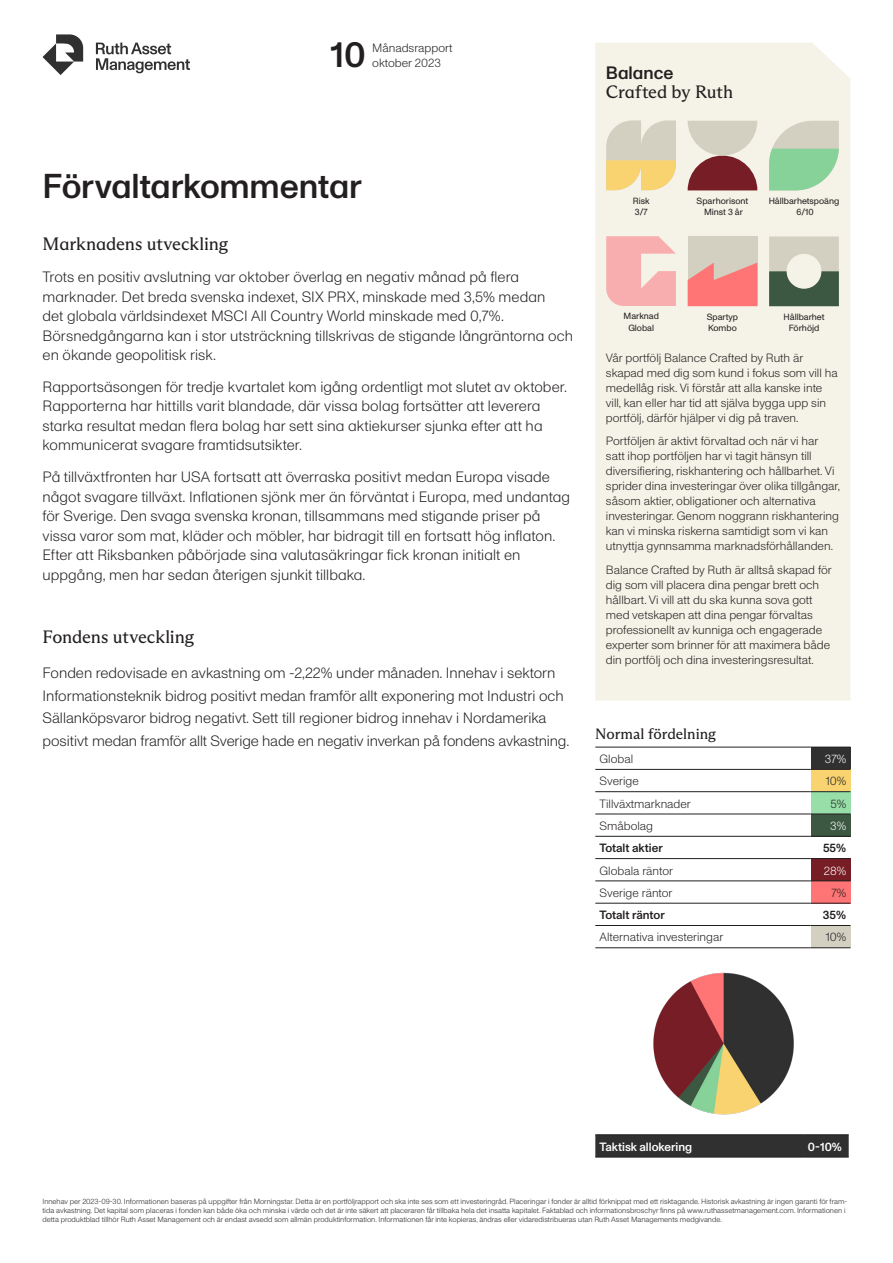
<style>
.page{position:relative;width:893px;height:1263px;background:#fff}
.page>*{position:absolute;margin:0;border:0;box-sizing:border-box;transform-origin:0 0}
.t1{font:500 36px "ABC Monument Grotesk";color:#231f20}
.H2_Headline{font:500 34.5px "ABC Monument Grotesk";letter-spacing:-.005em;color:#231f20}
.H3_Headline_Serif{font:18px "ABC Arizona Mix";letter-spacing:-.01em;color:#231f20}
.H3_Headline{font:18px/19.5px "ABC Arizona Mix";letter-spacing:-.01em;color:#231f20}
.H3_Headline_Serif-2{font:300 15px/19.5px "ABC Monument Grotesk";letter-spacing:.005em;color:#231f20}
.B1_Ingress_Left{font:300 15px/22.5px "ABC Monument Grotesk";color:#231f20}
.F3_Footnote_Medium{font:15px "ABC Arizona Mix";color:#231f20}
.B2_Left{font:300 12px/15px "ABC Monument Grotesk";color:#231f20}
.F3_Footnote_Medium-2{font:300 12px "ABC Monument Grotesk";color:#231f20}
.F3_Footnote_Medium-3{font:500 12px "ABC Monument Grotesk";color:#231f20}
.F3_Footnote_Medium-4{font:500 12px "ABC Monument Grotesk";color:#fff}
.F3_Footnote_Medium-5{font:300 12px "ABC Monument Grotesk";color:#fff}
.B3_Infotext{font:9px/11.2px "ABC Monument Grotesk";color:#231f20;text-align:center}
.F1_Footnote{font:300 7.5px/9.3px "ABC Monument Grotesk";color:#231f20}
.s1{font-family:"ABC Monument Grotesk";font-weight:500}
</style>
<div class="page">
<div style="left:595px;top:43px;width:255px;height:658px;background:#f5f3e7"></div>
<svg style="left:688px;top:121px;width:69px;height:69px;background:#b6918c"></svg>
<div style="left:688px;top:236px;width:69px;height:70px;background:#d3d0c2"></div>
<svg style="left:688px;top:263px;width:69px;height:43px"></svg>
<svg style="left:769px;top:121px;width:70px;height:69px;background:#b1d6b2"></svg>
<svg style="left:769px;top:236px;width:70px;height:70px;background:#9ea796"></svg>
<svg style="left:606px;top:120px;width:70px;height:70px;background:#e5d5a8"></svg>
<svg style="left:606px;top:236px;width:70px;height:70px;background:#f7bcb9"></svg>
<img style="left:653px;top:972px;width:141px;height:143px">
<div style="left:811px;top:747px;width:39px;height:22px;background:#303030"></div>
<div style="left:811px;top:769px;width:39px;height:23px;background:#f9d370"></div>
<div style="left:811px;top:792px;width:39px;height:22px;background:#97dea8"></div>
<div style="left:811px;top:814px;width:39px;height:22px;background:#3c5842"></div>
<div style="left:811px;top:858px;width:39px;height:23px;background:#771d25"></div>
<div style="left:811px;top:881px;width:39px;height:22px;background:#ff7575"></div>
<div style="left:811px;top:925px;width:39px;height:23px;background:#d3d0c2"></div>
<hr style="left:595px;top:747px;width:216px;height:1px;background:#231f20">
<hr style="left:811px;top:747px;width:39px;height:1px;background:#231f20">
<hr style="left:595px;top:769px;width:216px;height:1px;background:#231f20">
<hr style="left:811px;top:769px;width:39px;height:1px;background:#231f20">
<hr style="left:595px;top:791px;width:216px;height:1px;background:#231f20">
<hr style="left:811px;top:791px;width:39px;height:1px;background:#231f20">
<hr style="left:595px;top:814px;width:216px;height:1px;background:#231f20">
<hr style="left:811px;top:814px;width:39px;height:1px;background:#231f20">
<hr style="left:595px;top:836px;width:216px;height:1px;background:#231f20">
<hr style="left:811px;top:836px;width:39px;height:1px;background:#231f20">
<hr style="left:595px;top:858px;width:216px;height:1px;background:#231f20">
<hr style="left:811px;top:858px;width:39px;height:1px;background:#231f20">
<hr style="left:595px;top:881px;width:216px;height:1px;background:#231f20">
<hr style="left:811px;top:881px;width:39px;height:1px;background:#231f20">
<hr style="left:595px;top:903px;width:216px;height:1px;background:#231f20">
<hr style="left:811px;top:903px;width:39px;height:1px;background:#231f20">
<hr style="left:595px;top:925px;width:216px;height:1px;background:#231f20">
<hr style="left:811px;top:925px;width:39px;height:1px;background:#231f20">
<hr style="left:595px;top:947px;width:216px;height:1px;background:#231f20">
<hr style="left:811px;top:947px;width:39px;height:1px;background:#231f20">
<div style="left:595px;top:1135px;width:254px;height:22px;background:#303030"></div>
<hr style="left:595px;top:1134px;width:209px;height:1px;background:#231f20">
<hr style="left:804px;top:1134px;width:45px;height:1px;background:#231f20">
<hr style="left:595px;top:1157px;width:209px;height:1px;background:#231f20">
<hr style="left:804px;top:1157px;width:45px;height:1px;background:#231f20">
<svg style="left:96px;top:43px;width:94px;height:30px"></svg>
<svg style="left:43px;top:34px;width:40px;height:41px"></svg>
<p class="t1" style="left:330px;top:34px;width:37px">10</p>
<p class="B2_Left" style="left:372px;top:41px;width:82px">Månadsrapport</p>
<p class="B2_Left" style="left:372px;top:56px;width:70px">oktober 2023</p>
<p class="H3_Headline" style="left:606px;top:63px;width:129px"><span class="s1">Balance<br></span>Crafted by Ruth</p>
<p class="H2_Headline" style="left:43px;top:166px;width:321px">Förvaltarkommentar</p>
<p class="H3_Headline_Serif" style="left:43px;top:234px;width:187px">Marknadens utveckling</p>
<p class="H3_Headline_Serif-2" style="left:43px;top:267px;width:532px">Trots en positiv avslutning var oktober överlag en negativ månad på flera marknader. Det breda svenska indexet, SIX PRX, minskade med 3,5% medan<br>det globala världsindexet MSCI All Country World minskade med 0,7%.<br>Börsnedgångarna kan i stor utsträckning tillskrivas de stigande långräntorna och en ökande geopolitisk risk.</p>
<p class="H3_Headline_Serif-2" style="left:43px;top:377px;width:526px">Rapportsäsongen för tredje kvartalet kom igång ordentligt mot slutet av oktober.<br>Rapporterna har hittills varit blandade, där vissa bolag fortsätter att leverera starka resultat medan flera bolag har sett sina aktiekurser sjunka efter att ha kommunicerat svagare framtidsutsikter.</p>
<p class="H3_Headline_Serif-2" style="left:43px;top:467px;width:529px">På tillväxtfronten har USA fortsatt att överraska positivt medan Europa visade något svagare tillväxt. Inflationen sjönk mer än förväntat i Europa, med undantag för Sverige. Den svaga svenska kronan, tillsammans med stigande priser på vissa varor som mat, kläder och möbler, har bidragit till en fortsatt hög inflaton.<br>Efter att Riksbanken påbörjade sina valutasäkringar fick kronan initialt en uppgång, men har sedan återigen sjunkit tillbaka.</p>
<p class="H3_Headline_Serif" style="left:43px;top:627px;width:153px">Fondens utveckling</p>
<p class="B1_Ingress_Left" style="left:43px;top:661px;width:528px">Fonden redovisade en avkastning om -2,22% under månaden. Innehav i sektorn Informationsteknik bidrog positivt medan framför allt exponering mot Industri och Sällanköpsvaror bidrog negativt. Sett till regioner bidrog innehav i Nordamerika positivt medan framför allt Sverige hade en negativ inverkan på fondens avkastning.</p>
<p class="B3_Infotext" style="left:633px;top:195px;width:18px;text-align:left">Risk<br>3/7</p>
<p class="B3_Infotext" style="left:697px;top:195px;width:53px">Sparhorisont<br>Minst 3 år</p>
<p class="B3_Infotext" style="left:769px;top:195px;width:72px">Hållbarhetspoäng<br>6/10</p>
<p class="B3_Infotext" style="left:624px;top:311px;width:37px">Marknad<br>Global</p>
<p class="B3_Infotext" style="left:707px;top:311px;width:33px;text-align:left">Spartyp<br>Kombo</p>
<p class="B3_Infotext" style="left:784px;top:311px;width:43px">Hållbarhet<br>Förhöjd</p>
<p class="B2_Left" style="left:606px;top:350px;width:233px">Vår portfölj Balance Crafted by Ruth är skapad med dig som kund i fokus som vill ha medellåg risk. Vi förstår att alla kanske inte vill, kan eller har tid att själva bygga upp sin portfölj, därför hjälper vi dig på traven.</p>
<p class="B2_Left" style="left:606px;top:434px;width:236px">Portföljen är aktivt förvaltad och när vi har<br>satt ihop portföljen har vi tagit hänsyn till diversifiering, riskhantering och hållbarhet. Vi sprider dina investeringar över olika tillgångar, såsom aktier, obligationer och alternativa investeringar. Genom noggrann riskhantering kan vi minska riskerna samtidigt som vi kan utnyttja gynnsamma marknadsförhållanden.</p>
<p class="B2_Left" style="left:606px;top:562px;width:227px">Balance Crafted by Ruth är alltså skapad för dig som vill placera dina pengar brett och hållbart. Vi vill att du ska kunna sova gott med vetskapen att dina pengar förvaltas professionellt av kunniga och engagerade experter som brinner för att maximera både din portfölj och dina investeringsresultat.</p>
<p class="F3_Footnote_Medium" style="left:595px;top:725px;width:122px">Normal fördelning</p>
<p class="F3_Footnote_Medium-2" style="left:600px;top:752px;width:35px">Global</p>
<p class="F3_Footnote_Medium-5" style="left:825px;top:752px;width:23px">37%</p>
<p class="F3_Footnote_Medium-2" style="left:600px;top:774px;width:41px">Sverige</p>
<p class="F3_Footnote_Medium-2" style="left:826px;top:774px;width:22px">10%</p>
<p class="F3_Footnote_Medium-2" style="left:600px;top:796px;width:93px">Tillväxtmarknader</p>
<p class="F3_Footnote_Medium-2" style="left:830px;top:796px;width:17px">5%</p>
<p class="F3_Footnote_Medium-2" style="left:600px;top:819px;width:55px">Småbolag</p>
<p class="F3_Footnote_Medium-5" style="left:830px;top:819px;width:17px">3%</p>
<p class="F3_Footnote_Medium-3" style="left:600px;top:841px;width:65px">Totalt aktier</p>
<p class="F3_Footnote_Medium-3" style="left:823px;top:841px;width:25px">55%</p>
<p class="F3_Footnote_Medium-2" style="left:600px;top:863px;width:75px">Globala räntor</p>
<p class="F3_Footnote_Medium-5" style="left:824px;top:863px;width:24px">28%</p>
<p class="F3_Footnote_Medium-2" style="left:600px;top:886px;width:75px">Sverige räntor</p>
<p class="F3_Footnote_Medium-2" style="left:831px;top:886px;width:16px">7%</p>
<p class="F3_Footnote_Medium-3" style="left:600px;top:908px;width:67px">Totalt räntor</p>
<p class="F3_Footnote_Medium-3" style="left:823px;top:908px;width:25px">35%</p>
<p class="F3_Footnote_Medium-2" style="left:600px;top:930px;width:125px">Alternativa investeringar</p>
<p class="F3_Footnote_Medium-2" style="left:826px;top:930px;width:22px">10%</p>
<p class="F3_Footnote_Medium-4" style="left:600px;top:1139px;width:94px">Taktisk allokering</p>
<p class="F3_Footnote_Medium-4" style="left:808px;top:1139px;width:35px">0-10%</p>
<p class="F1_Footnote" style="left:43px;top:1196px;width:806px">Innehav per 2023-09-30. Informationen baseras på uppgifter från Morningstar. Detta är en portföljrapport och ska inte ses som ett investeringråd. Placeringar i fonder är alltid förknippat med ett risktagande. Historisk avkastning är ingen garanti för fram&shy;tida avkastning. Det kapital som placeras i fonden kan både öka och minska i värde och det är inte säkert att placeraren får tillbaka hela det insatta kapitalet. Faktablad och informationsbroschyr finns på www.ruthassetmanagement.com. Informationen i detta produktblad tillhör Ruth Asset Management och är endast avsedd som allmän produktinformation. Informationen får inte kopieras, ändras eller vidaredistribueras utan Ruth Asset Managements medgivande.</p>
</div>
